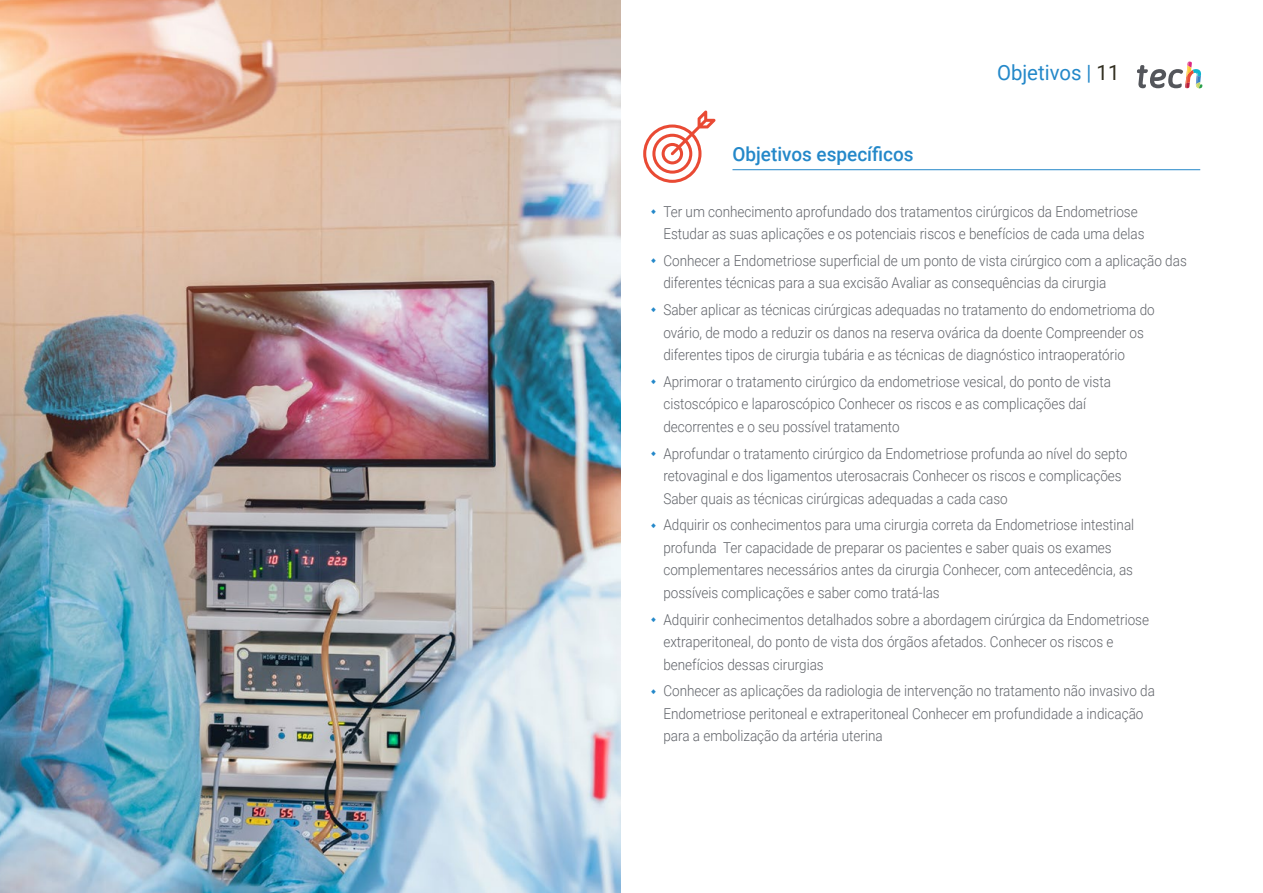
<style>
.page{position:relative;width:1263px;height:893px;background:#fff}
.page>*{position:absolute;margin:0;border:0;box-sizing:border-box;transform-origin:0 0}
.t1{font:21px "Roboto";color:#2488c9}
.t2{font:500 19.5px "Roboto";color:#2488c9}
.t3{font:300 15px/22.5px "Roboto";color:#61646a;scale:.9 1}
.s1{color:#312e20}
</style>
<div class="page">
<hr style="left:732px;top:169px;width:468px;height:1px;background:#2488c9">
<svg style="left:643px;top:110px;width:73px;height:73px"></svg>
<img style="left:0;top:0;width:621px;height:893px">
<svg style="left:1137px;top:62px;width:65px;height:27px"></svg>
<h2 class="t2" style="left:732px;top:141px;width:183px">Objetivos específicos</h2>
<h1 class="t1" style="left:997px;top:57px;width:124px">Objetivos | <span class="s1">11</span></h1>
<p class="t3" style="left:663px;top:200px;width:536px">Ter um conhecimento aprofundado dos tratamentos cirúrgicos da Endometriose<br>Estudar as suas aplicações e os potenciais riscos e benefícios de cada uma delas</p>
<p class="t3" style="left:663px;top:249px;width:583px">Conhecer a Endometriose superficial de um ponto de vista cirúrgico com a aplicação das diferentes técnicas para a sua excisão Avaliar as consequências da cirurgia</p>
<p class="t3" style="left:663px;top:298px;width:547px">Saber aplicar as técnicas cirúrgicas adequadas no tratamento do endometrioma do ovário, de modo a reduzir os danos na reserva ovárica da doente Compreender os diferentes tipos de cirurgia tubária e as técnicas de diagnóstico intraoperatório</p>
<p class="t3" style="left:663px;top:370px;width:499px">Aprimorar o tratamento cirúrgico da endometriose vesical, do ponto de vista cistoscópico e laparoscópico Conhecer os riscos e as complicações daí decorrentes e o seu possível tratamento</p>
<p class="t3" style="left:663px;top:442px;width:517px">Aprofundar o tratamento cirúrgico da Endometriose profunda ao nível do septo retovaginal e dos ligamentos uterosacrais Conhecer os riscos e complicações<br>Saber quais as técnicas cirúrgicas adequadas a cada caso</p>
<p class="t3" style="left:663px;top:513px;width:525px">Adquirir os conhecimentos para uma cirurgia correta da Endometriose intestinal profunda Ter capacidade de preparar os pacientes e saber quais os exames complementares necessários antes da cirurgia Conhecer, com antecedência, as possíveis complicações e saber como tratá-las</p>
<p class="t3" style="left:663px;top:608px;width:541px">Adquirir conhecimentos detalhados sobre a abordagem cirúrgica da Endometriose extraperitoneal, do ponto de vista dos órgãos afetados. Conhecer os riscos e benefícios dessas cirurgias</p>
<p class="t3" style="left:663px;top:679px;width:548px">Conhecer as aplicações da radiologia de intervenção no tratamento não invasivo da<br>Endometriose peritoneal e extraperitoneal Conhecer em profundidade a indicação para a embolização da artéria uterina</p>
</div>
